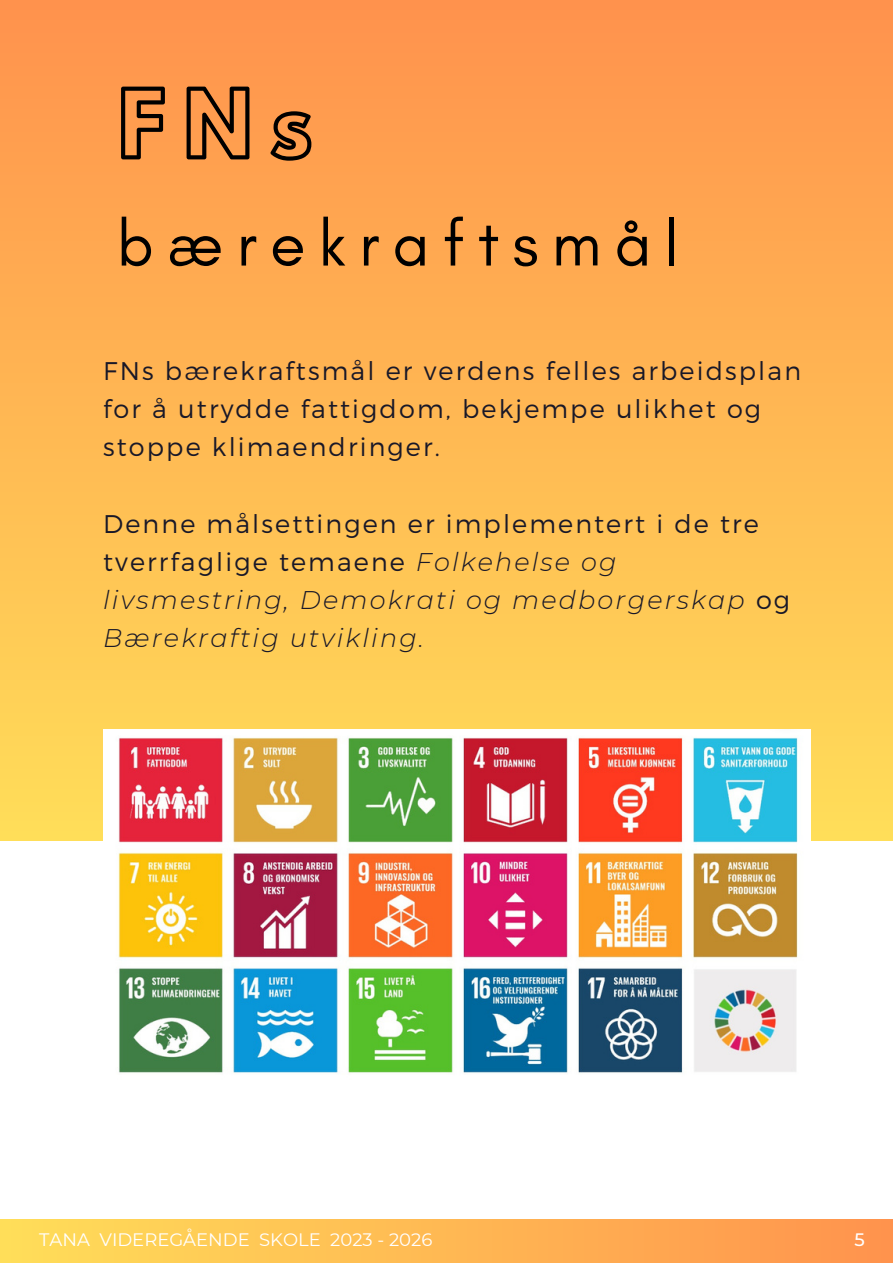
<style>
.page{position:relative;width:893px;height:1264px;background:#fff}
.page>*{position:absolute;margin:0;border:0;box-sizing:border-box;transform-origin:0 0}
.t1{font:83.25px "Hussar Ekologiczne 1";color:#000}
.t2{font:65.25px "Glacial Indifference";letter-spacing:.2em;color:#000}
.t3{font:italic 300 25.5px/38.2px "Montserrat";letter-spacing:.085em;color:#191828}
.t4{font:300 25.5px/38.2px "Montserrat";letter-spacing:.085em;color:#191828}
.t5{font:18px "Montserrat";color:#fff}
.t6{font:500 18px "Montserrat";color:#fff}
.s1{font-style:normal}
</style>
<div class="page">
<div style="left:0;top:1219px;width:892px;height:43px;background:linear-gradient(to right,#ffde59,#ff934d)"></div>
<div style="left:0;top:0;width:892px;height:840px;background:linear-gradient(to bottom,#ff924d,#ffde5a)"></div>
<img style="left:103px;top:729px;width:707px;height:344px">
<p class="t1" style="left:118px;top:91px;width:197px">FNs</p>
<p class="t2" style="left:117px;top:203px;width:563px">bærekraftsmål</p>
<p class="t4" style="left:103px;top:350px;width:699px">FNs bærekraftsmål er verdens felles arbeidsplan for å utrydde fattigdom, bekjempe ulikhet og stoppe klimaendringer.</p>
<p class="t3" style="left:103px;top:504px;width:688px"><span class="s1">Denne målsettingen er implementert i de tre tverrfaglige temaene</span> Folkehelse og livsmestring, Demokrati og medborgerskap <span class="s1">og </span>Bærekraftig utvikling.</p>
<p class="t5" style="left:39px;top:1228px;width:394px">TANA VIDEREGÅENDE SKOLE 2023 - 2026</p>
<p class="t6" style="left:854px;top:1228px;width:12px">5</p>
</div>
